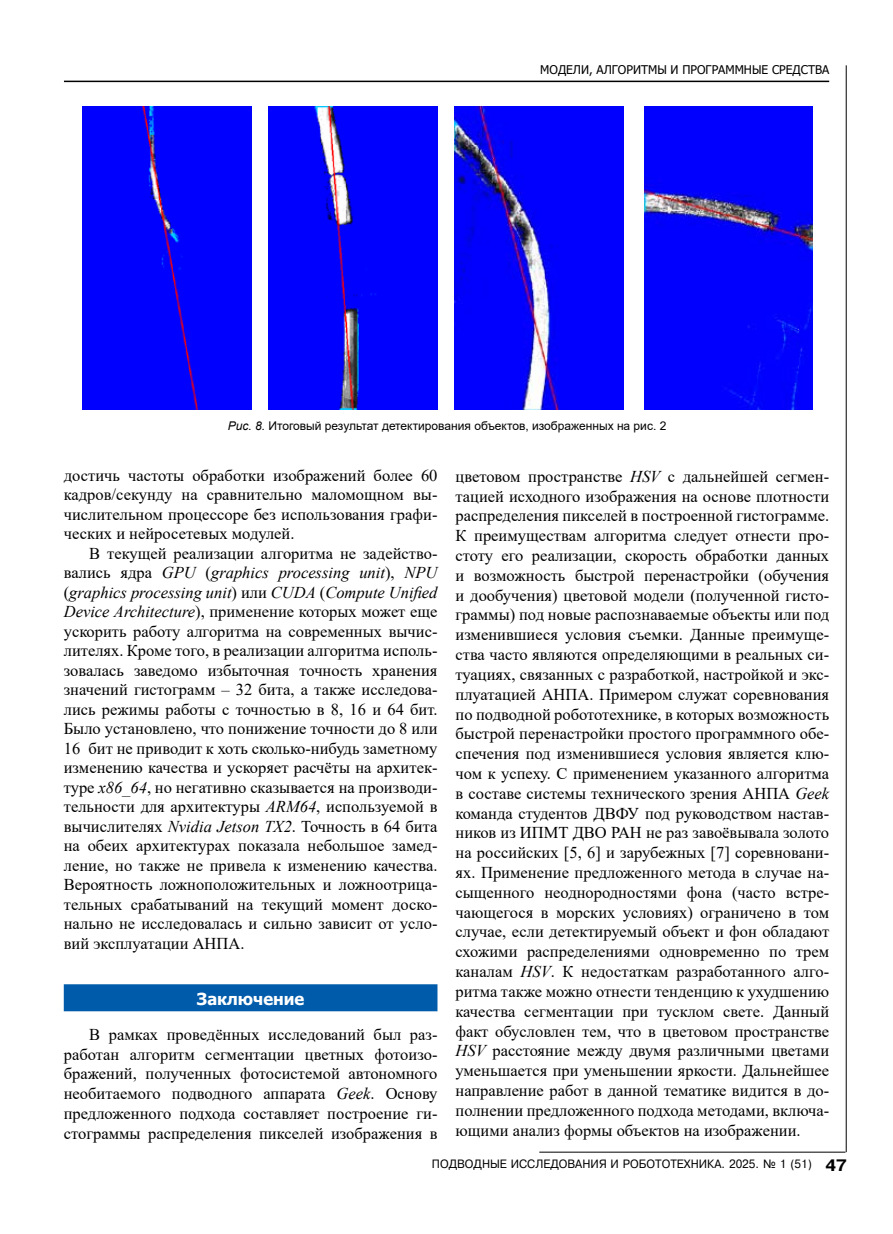
<style>
.page{position:relative;width:893px;height:1234px;background:#fff}
.page>*{position:absolute;margin:0;border:0;box-sizing:border-box;transform-origin:0 0}
.t1{font:16.5px/19.8px "Times New Roman";color:#000;text-align:justify}
.t2{font:700 16.5px "Tahoma";color:#fff}
.t3{font:12px "Arial";color:#000}
.t4{font:12px "Pragmatica Cyrillic";color:#000;scale:.95 1}
.t5{font:12px "Tahoma";color:#000}
.s1{font-style:italic}
.s2{font-family:"Pragmatica CTT";font-weight:700;font-size:16.5px}
</style>
<div class="page">
<hr style="left:846px;top:65px;width:1px;height:1086px;background:#000">
<hr style="left:539px;top:1151px;width:306px;height:1px;background:#000">
<hr style="left:64px;top:81px;width:765px;height:1px;background:#000">
<div style="left:64px;top:984px;width:373px;height:27px;background:#005baa"></div>
<div style="left:82px;top:106px;width:169px;height:303px;background:#00f"></div>
<img style="left:269px;top:106px;width:168px;height:303px">
<img style="left:455px;top:106px;width:169px;height:303px">
<img style="left:644px;top:106px;width:169px;height:303px">
<p class="t5" style="left:540px;top:62px;width:291px">МОДЕЛИ, АЛГОРИТМЫ И ПРОГРАММНЫЕ СРЕДСТВА</p>
<p class="t3" style="left:228px;top:417px;width:440px"><span class="s1">Рис. 8.</span> Итоговый результат детектирования объектов, изображенных на рис. 2</p>
<p class="t1" style="left:64px;top:464px;width:375px">достичь частоты обработки изображений более 60 кадров/секунду на сравнительно маломощном вы&shy;числительном процессоре без использования графи&shy;ческих и нейросетевых модулей.</p>
<p class="t1" style="left:64px;top:542px;width:375px;text-indent:26px">В текущей реализации алгоритма не задейство&shy;вались ядра <span class="s1">GPU</span> (<span class="s1">graphics processing unit</span>), <span class="s1">NPU </span>(<span class="s1">graphics processing unit</span>) или <span class="s1">CUDA</span> (<span class="s1">Compute Unified Device Architecture</span>), применение которых может еще ускорить работу алгоритма на современных вычис&shy;лителях. Кроме того, в реализации алгоритма исполь&shy;зовалась заведомо избыточная точность хранения значений гистограмм – 32 бита, а также исследова&shy;лись режимы работы с точностью в 8, 16 и 64 бит.<br>Было установлено, что понижение точности до 8 или 16 бит не приводит к хоть сколько-нибудь заметному изменению качества и ускоряет расчёты на архитек&shy;туре <span class="s1">x86_64</span>, но негативно сказывается на производи&shy;тельности для архитектуры <span class="s1">ARM64</span>, используемой в вычислителях <span class="s1">Nvidia Jetson TX2</span>. Точность в 64 бита на обеих архитектурах показала небольшое замед&shy;ление, но также не привела к изменению качества.<br>Вероятность ложноположительных и ложноотрица&shy;тельных срабатываний на текущий момент доско&shy;нально не исследовалась и сильно зависит от усло&shy;вий эксплуатации АНПА.</p>
<p class="t2" style="left:197px;top:986px;width:109px">Заключение</p>
<p class="t1" style="left:64px;top:1023px;width:375px;text-indent:26px">В рамках проведённых исследований был раз&shy;работан алгоритм сегментации цветных фотоизо&shy;бражений, полученных фотосистемой автономного необитаемого подводного аппарата <span class="s1">Geek</span>. Основу предложенного подхода составляет построение ги&shy;стограммы распределения пикселей изображения в</p>
<p class="t1" style="left:455px;top:465px;width:375px">цветовом пространстве <span class="s1">HSV</span> с дальнейшей сегмен&shy;тацией исходного изображения на основе плотности распределения пикселей в построенной гистограмме.<br>К преимуществам алгоритма следует отнести про&shy;стоту его реализации, скорость обработки данных и возможность быстрой перенастройки (обучения и дообучения) цветовой модели (полученной гисто&shy;граммы) под новые распознаваемые объекты или под изменившиеся условия съемки. Данные преимуще&shy;ства часто являются определяющими в реальных си&shy;туациях, связанных с разработкой, настройкой и экс&shy;плуатацией АНПА. Примером служат соревнования по подводной робототехнике, в которых возможность быстрой перенастройки простого программного обе&shy;спечения под изменившиеся условия является клю&shy;чом к успеху. С применением указанного алгоритма в составе системы технического зрения АНПА <span class="s1">Geek </span>команда студентов ДВФУ под руководством настав&shy;ников из ИПМТ ДВО РАН не раз завоёвывала золото на российских [5, 6] и зарубежных [7] соревновани&shy;ях. Применение предложенного метода в случае на&shy;сыщенного неоднородностями фона (часто встре&shy;чающегося в морских условиях) ограничено в том случае, если детектируемый объект и фон обладают схожими распределениями одновременно по трем каналам <span class="s1">HSV</span>. К недостаткам разработанного алго&shy;ритма также можно отнести тенденцию к ухудшению качества сегментации при тусклом свете. Данный факт обусловлен тем, что в цветовом пространстве <span class="s1">HSV</span> расстояние между двумя различными цветами уменьшается при уменьшении яркости. Дальнейшее направление работ в данной тематике видится в до&shy;полнении предложенного подхода методами, включа&shy;ющими анализ формы объектов на изображении.</p>
<p class="t4" style="left:432px;top:1157px;width:438px">ПОДВОДНЫЕ ИССЛЕДОВАНИЯ И РОБОТОТЕХНИКА. 2025. ¹ 1 (51) <span class="s2">47</span></p>
</div>
